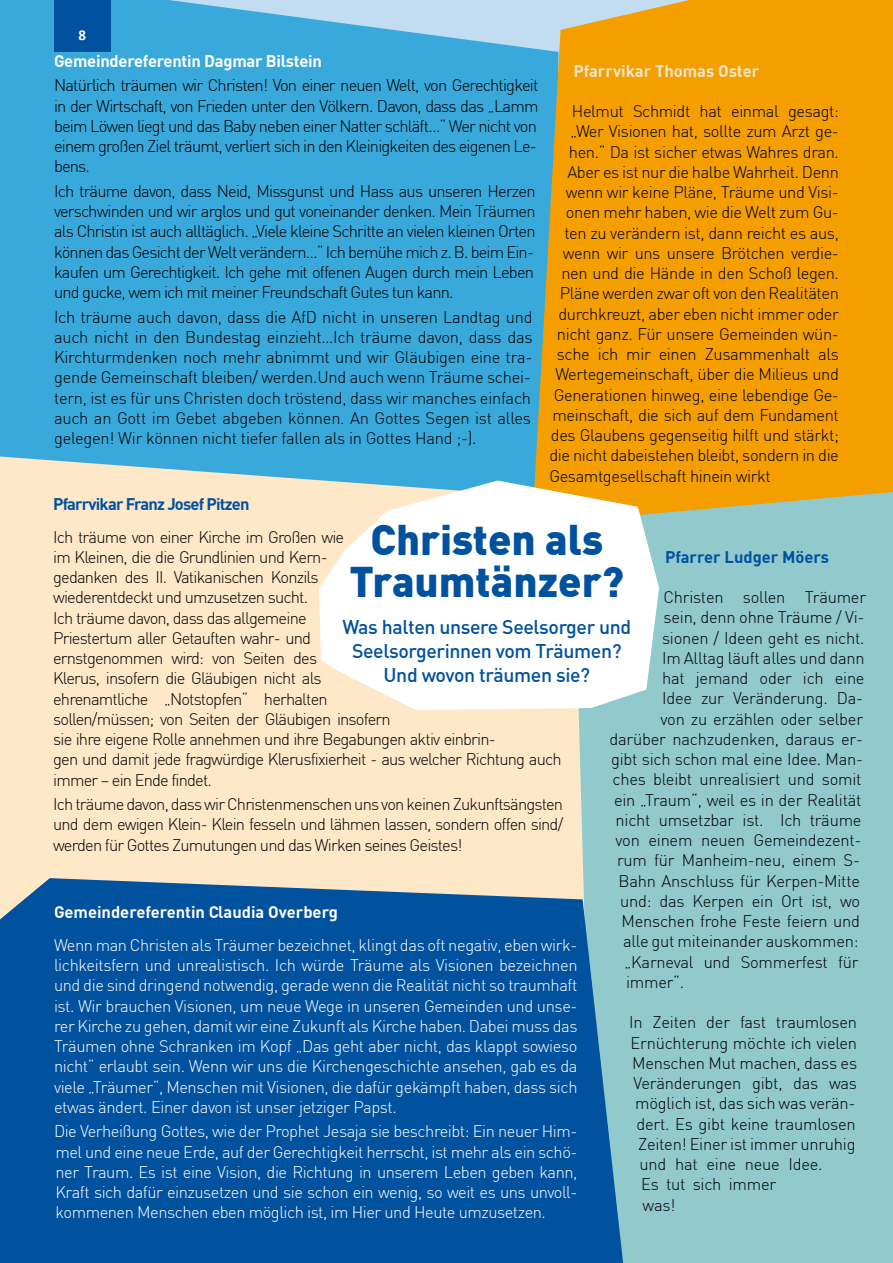
<style>
.page{position:relative;width:893px;height:1263px;background:#fff}
.page>*{position:absolute;margin:0;border:0;box-sizing:border-box;transform-origin:0 0}
.t1{font:900 42px/42px "DIN";color:#00519e;text-align:center}
.t2{font:500 19.5px/24px "DIN";letter-spacing:-.02em;color:#00519e;text-align:center}
.t3{font:300 16.5px/20.2px "DIN";letter-spacing:-.025em;color:#000;text-align:justify}
.t4{font:300 16.5px/20.2px "DIN";letter-spacing:-.03em;color:#fff;text-align:justify}
.t5{font:300 16.5px/20.2px "DIN";letter-spacing:-.05em;color:#000}
.t6{font:700 16.5px "DIN";letter-spacing:-.015em;color:#fff}
.t7{font:700 16.5px "DIN";letter-spacing:-.05em;color:#00519e}
.t8{font:700 16.5px "DIN";color:#ede6c9}
.t9{font:700 16.5px "DIN";color:#00519e}
.t10{font:700 15px "Calibri";color:#fff}
</style>
<div class="page">
<div style="left:557px;top:473px;width:336px;height:790px;background:#91c9cd"></div>
<div style="left:0;top:497px;width:584px;height:381px;background:#fee8c8"></div>
<div style="left:0;top:878px;width:623px;height:385px;background:#00519e"></div>
<svg style="left:0;top:0;width:531px;height:497px;background:#44acdc"></svg>
<svg style="left:531px;top:0;width:362px;height:514px;background:#eaa010"></svg>
<svg style="left:319px;top:480px;width:340px;height:230px"></svg>
<div style="left:54px;top:0;width:56px;height:52px;background:#00519e"></div>
<p class="t10" style="left:78px;top:26px;width:9px">8</p>
<p class="t10" style="left:78px;top:33px;width:9px">8</p>
<p class="t6" style="left:54px;top:50px;width:269px">Gemeindereferentin Dagmar Bilstein</p>
<p class="t3" style="left:54px;top:75px;width:486px">Natürlich träumen wir Christen! Von einer neuen Welt, von Gerechtigkeit in der Wirtschaft, von Frieden unter den Völkern. Davon, dass das „Lamm beim Löwen liegt und das Baby neben einer Natter schläft…“ Wer nicht von einem großen Ziel träumt, verliert sich in den Kleinigkeiten des eigenen Le&shy;bens.</p>
<p class="t3" style="left:54px;top:181px;width:483px">Ich träume davon, dass Neid, Missgunst und Hass aus unseren Herzen verschwinden und wir arglos und gut voneinander denken. Mein Träumen als Christin ist auch alltäglich. „Viele kleine Schritte an vielen kleinen Orten können das Gesicht der Welt verändern…“ Ich bemühe mich z. B. beim Ein&shy;kaufen um Gerechtigkeit. Ich gehe mit offenen Augen durch mein Leben und gucke, wem ich mit meiner Freundschaft Gutes tun kann.</p>
<p class="t3" style="left:54px;top:306px;width:480px">Ich träume auch davon, dass die AfD nicht in unseren Landtag und auch nicht in den Bundestag einzieht…Ich träume davon, dass das Kirchturmdenken noch mehr abnimmt und wir Gläubigen eine tra&shy;gende Gemeinschaft bleiben/ werden.Und auch wenn Träume schei&shy;tern, ist es für uns Christen doch tröstend, dass wir manches einfach auch an Gott im Gebet abgeben können. An Gottes Segen ist alles gelegen! Wir können nicht tiefer fallen als in Gottes Hand ;-).</p>
<p class="t8" style="left:573px;top:60px;width:187px">Pfarrvikar Thomas Oster</p>
<p class="t3" style="left:572px;top:101px;width:269px">Helmut Schmidt hat einmal gesagt:</p>
<p class="t3" style="left:570px;top:121px;width:270px">„Wer Visionen hat, sollte zum Arzt ge-</p>
<p class="t3" style="left:569px;top:141px;width:272px">hen.“ Da ist sicher etwas Wahres dran.</p>
<p class="t3" style="left:567px;top:162px;width:273px">Aber es ist nur die halbe Wahrheit. Denn</p>
<p class="t3" style="left:566px;top:182px;width:275px">wenn wir keine Pläne, Träume und Visi-</p>
<p class="t3" style="left:566px;top:202px;width:274px">onen mehr haben, wie die Welt zum Gu-</p>
<p class="t3" style="left:564px;top:222px;width:276px">ten zu verändern ist, dann reicht es aus,</p>
<p class="t3" style="left:563px;top:243px;width:278px">wenn wir uns unsere Brötchen verdie-</p>
<p class="t3" style="left:561px;top:263px;width:279px">nen und die Hände in den Schoß legen.</p>
<p class="t3" style="left:560px;top:283px;width:281px">Pläne werden zwar oft von den Realitäten</p>
<p class="t3" style="left:558px;top:303px;width:282px">durchkreuzt, aber eben nicht immer oder</p>
<p class="t3" style="left:557px;top:324px;width:284px">nicht ganz. Für unsere Gemeinden wün-</p>
<p class="t3" style="left:557px;top:344px;width:284px">sche ich mir einen Zusammenhalt als</p>
<p class="t3" style="left:555px;top:364px;width:285px">Wertegemeinschaft, über die Milieus und</p>
<p class="t3" style="left:554px;top:384px;width:287px">Generationen hinweg, eine lebendige Ge-</p>
<p class="t3" style="left:552px;top:405px;width:288px">meinschaft, die sich auf dem Fundament</p>
<p class="t3" style="left:551px;top:425px;width:290px">des Glaubens gegenseitig hilft und stärkt;</p>
<p class="t3" style="left:549px;top:445px;width:291px">die nicht dabeistehen bleibt, sondern in die</p>
<p class="t3" style="left:549px;top:465px;width:223px">Gesamtgesellschaft hinein wirkt</p>
<h1 class="t1" style="left:350px;top:517px;width:276px">Christen als<br>Traumtänzer?</h1>
<p class="t2" style="left:342px;top:614px;width:290px">Was halten unsere Seelsorger und<br>Seelsorgerinnen vom Träumen?<br>Und wovon träumen sie?</p>
<p class="t7" style="left:53px;top:493px;width:198px">Pfarrvikar Franz Josef Pitzen</p>
<p class="t5" style="left:53px;top:526px;width:510px">Ich träume von einer Kirche im Großen wie<br>im Kleinen, die die Grundlinien und Kern-<br>gedanken des II. Vatikanischen Konzils<br>wiederentdeckt und umzusetzen sucht.<br>Ich träume davon, dass das allgemeine<br>Priestertum aller Getauften wahr- und<br>ernstgenommen wird: von Seiten des<br>Klerus, insofern die Gläubigen nicht als<br>ehrenamtliche „Notstopfen“ herhalten<br>sollen/müssen; von Seiten der Gläubigen insofern<br>sie ihre eigene Rolle annehmen und ihre Begabungen aktiv einbrin-<br>gen und damit jede fragwürdige Klerusfixierheit - aus welcher Richtung auch immer – ein Ende findet.</p>
<p class="t3" style="left:53px;top:794px;width:512px">Ich träume davon, dass wir Christenmenschen uns von keinen Zukunftsängsten und dem ewigen Klein- Klein fesseln und lähmen lassen, sondern offen sind/ werden für Gottes Zumutungen und das Wirken seines Geistes!</p>
<p class="t9" style="left:665px;top:546px;width:166px">Pfarrer Ludger Möers</p>
<p class="t3" style="left:664px;top:587px;width:204px">Christen sollen Träumer</p>
<p class="t3" style="left:664px;top:607px;width:203px">sein, denn ohne Träume / Vi-</p>
<p class="t3" style="left:662px;top:627px;width:204px">sionen / Ideen geht es nicht.</p>
<p class="t3" style="left:662px;top:647px;width:204px">Im Alltag läuft alles und dann</p>
<p class="t3" style="left:662px;top:668px;width:204px">hat jemand oder ich eine</p>
<p class="t3" style="left:662px;top:688px;width:203px">Idee zur Veränderung. Da-</p>
<p class="t3" style="left:661px;top:708px;width:204px">von zu erzählen oder selber</p>
<p class="t3" style="left:610px;top:728px;width:255px">darüber nachzudenken, daraus er-</p>
<p class="t3" style="left:611px;top:749px;width:254px">gibt sich schon mal eine Idee. Man-</p>
<p class="t3" style="left:613px;top:769px;width:250px">ches bleibt unrealisiert und somit</p>
<p class="t3" style="left:614px;top:789px;width:249px">ein „Traum“, weil es in der Realität</p>
<p class="t3" style="left:616px;top:809px;width:247px">nicht umsetzbar ist. Ich träume</p>
<p class="t3" style="left:616px;top:830px;width:248px">von einem neuen Gemeindezent-</p>
<p class="t3" style="left:617px;top:850px;width:244px">rum für Manheim-neu, einem S-</p>
<p class="t3" style="left:619px;top:870px;width:243px">Bahn Anschluss für Kerpen-Mitte</p>
<p class="t3" style="left:620px;top:890px;width:242px">und: das Kerpen ein Ort ist, wo</p>
<p class="t3" style="left:622px;top:911px;width:240px">Menschen frohe Feste feiern und</p>
<p class="t3" style="left:623px;top:931px;width:237px">alle gut miteinander auskommen:</p>
<p class="t3" style="left:625px;top:951px;width:235px">„Karneval und Sommerfest für</p>
<p class="t3" style="left:626px;top:971px;width:60px">immer“.</p>
<p class="t3" style="left:629px;top:1012px;width:230px">In Zeiten der fast traumlosen</p>
<p class="t3" style="left:631px;top:1032px;width:228px">Ernüchterung möchte ich vielen</p>
<p class="t3" style="left:632px;top:1052px;width:227px">Menschen Mut machen, dass es</p>
<p class="t3" style="left:634px;top:1073px;width:225px">Veränderungen gibt, das was</p>
<p class="t3" style="left:635px;top:1093px;width:222px">möglich ist, das sich was verän-</p>
<p class="t3" style="left:637px;top:1113px;width:220px">dert. Es gibt keine traumlosen</p>
<p class="t3" style="left:638px;top:1133px;width:219px">Zeiten! Einer ist immer unruhig</p>
<p class="t3" style="left:640px;top:1154px;width:184px">und hat eine neue Idee.</p>
<p class="t3" style="left:641px;top:1174px;width:137px">Es tut sich immer</p>
<p class="t3" style="left:643px;top:1194px;width:34px">was!</p>
<p class="t6" style="left:54px;top:901px;width:285px">Gemeindereferentin Claudia Overberg</p>
<p class="t4" style="left:54px;top:934px;width:525px">Wenn man Christen als Träumer bezeichnet, klingt das oft negativ, eben wirk&shy;lichkeitsfern und unrealistisch. Ich würde Träume als Visionen bezeichnen und die sind dringend notwendig, gerade wenn die Realität nicht so traumhaft ist. Wir brauchen Visionen, um neue Wege in unseren Gemeinden und unse&shy;rer Kirche zu gehen, damit wir eine Zukunft als Kirche haben. Dabei muss das Träumen ohne Schranken im Kopf „Das geht aber nicht, das klappt sowieso nicht“ erlaubt sein. Wenn wir uns die Kirchengeschichte ansehen, gab es da viele „Träumer“, Menschen mit Visionen, die dafür gekämpft haben, dass sich etwas ändert. Einer davon ist unser jetziger Papst.</p>
<p class="t4" style="left:54px;top:1121px;width:525px">Die Verheißung Gottes, wie der Prophet Jesaja sie beschreibt: Ein neuer Him&shy;mel und eine neue Erde, auf der Gerechtigkeit herrscht, ist mehr als ein schö&shy;ner Traum. Es ist eine Vision, die Richtung in unserem Leben geben kann, Kraft sich dafür einzusetzen und sie schon ein wenig, so weit es uns unvoll&shy;kommenen Menschen eben möglich ist, im Hier und Heute umzusetzen.</p>
</div>
